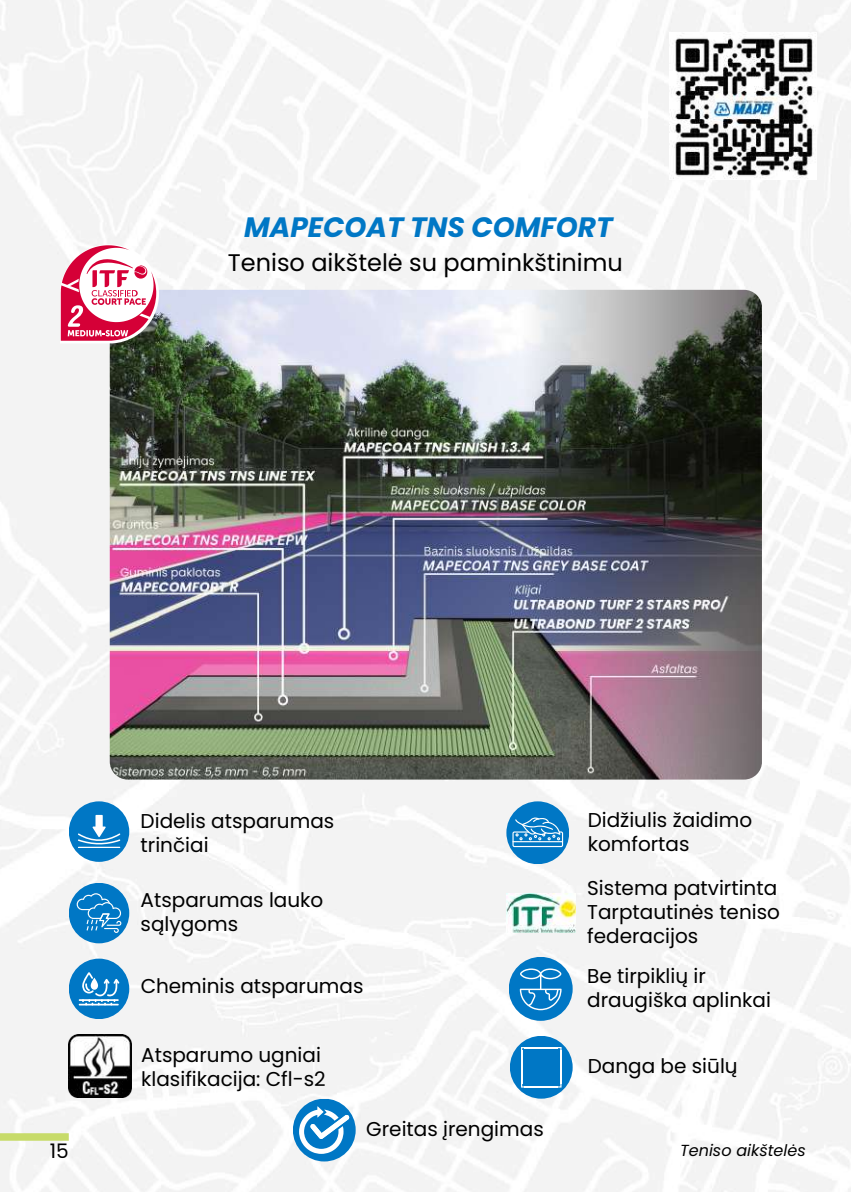
<style>
.page{position:relative;width:851px;height:1192px;background:#fff}
.page>*{position:absolute;margin:0;border:0;box-sizing:border-box;transform-origin:0 0}
.t1{font:italic 700 28px "Poppins";color:#0077c5}
.t2{font:24px "Poppins";color:#000}
.t3{font:20px/24px "Poppins";color:#000}
.t4{font:italic 16px "Poppins";color:#000}
</style>
<div class="page">
<img style="left:0;top:0;width:850px;height:1191px">
<svg style="left:0;top:1132px;width:69px;height:8px"></svg>
<img style="left:110px;top:290px;width:651px;height:489px">
<svg style="left:60px;top:244px;width:99px;height:99px"></svg>
<img style="left:69px;top:1033px;width:63px;height:63px">
<img style="left:669px;top:32px;width:147px;height:147px">
<div style="left:69px;top:882px;width:60px;height:61px;background:#0077c5;border-radius:50%"></div>
<svg style="left:77px;top:893px;width:44px;height:38px"></svg>
<div style="left:69px;top:958px;width:60px;height:60px;background:#0077c5;border-radius:50%"></div>
<hr style="left:79px;top:1003px;width:40px;height:1px;background:#fff">
<hr style="left:79px;top:998px;width:40px;height:2px;background:#fff">
<svg style="left:82px;top:972px;width:37px;height:32px"></svg>
<div style="left:69px;top:801px;width:60px;height:60px;background:#0077c5;border-radius:50%"></div>
<svg style="left:78px;top:814px;width:43px;height:33px"></svg>
<div style="left:293px;top:1098px;width:62px;height:63px;background:#0077c5;border-radius:50%"></div>
<svg style="left:299px;top:1105px;width:50px;height:48px"></svg>
<div style="left:506px;top:801px;width:63px;height:62px;background:#0077c5;border-radius:50%"></div>
<svg style="left:512px;top:817px;width:51px;height:29px"></svg>
<img style="left:506px;top:893px;width:69px;height:39px">
<div style="left:508px;top:956px;width:64px;height:64px;background:#0077c5;border-radius:50%"></div>
<svg style="left:520px;top:968px;width:41px;height:41px"></svg>
<div style="left:510px;top:1035px;width:62px;height:63px;background:#0077c5;border-radius:50%"></div>
<hr style="left:560px;top:1050px;width:1px;height:33px;background:#fff">
<hr style="left:521px;top:1050px;width:1px;height:33px;background:#fff">
<hr style="left:524px;top:1046px;width:34px;height:1px;background:#fff">
<hr style="left:524px;top:1085px;width:34px;height:2px;background:#fff">
<h1 class="t1" style="left:244px;top:207px;width:370px">MAPECOAT TNS COMFORT</h1>
<p class="t2" style="left:228px;top:246px;width:396px">Teniso aikštelė su paminkštinimu</p>
<p class="t3" style="left:50px;top:1138px;width:20px">15</p>
<p class="t3" style="left:141px;top:809px;width:195px">Didelis atsparumas trinčiai</p>
<p class="t3" style="left:141px;top:887px;width:184px">Atsparumas lauko sąlygoms</p>
<p class="t3" style="left:141px;top:974px;width:224px">Cheminis atsparumas</p>
<p class="t3" style="left:141px;top:1042px;width:186px">Atsparumo ugniai klasifikacija: Cfl-s2</p>
<p class="t3" style="left:366px;top:1116px;width:179px">Greitas įrengimas</p>
<p class="t3" style="left:587px;top:807px;width:166px">Didžiulis žaidimo komfortas</p>
<p class="t3" style="left:587px;top:875px;width:194px">Sistema patvirtinta<br>Tarptautinės teniso federacijos</p>
<p class="t3" style="left:587px;top:963px;width:185px">Be tirpiklių ir draugiška aplinkai</p>
<p class="t3" style="left:587px;top:1053px;width:151px">Danga be siūlų</p>
<p class="t4" style="left:680px;top:1139px;width:127px">Teniso aikštelės</p>
</div>
